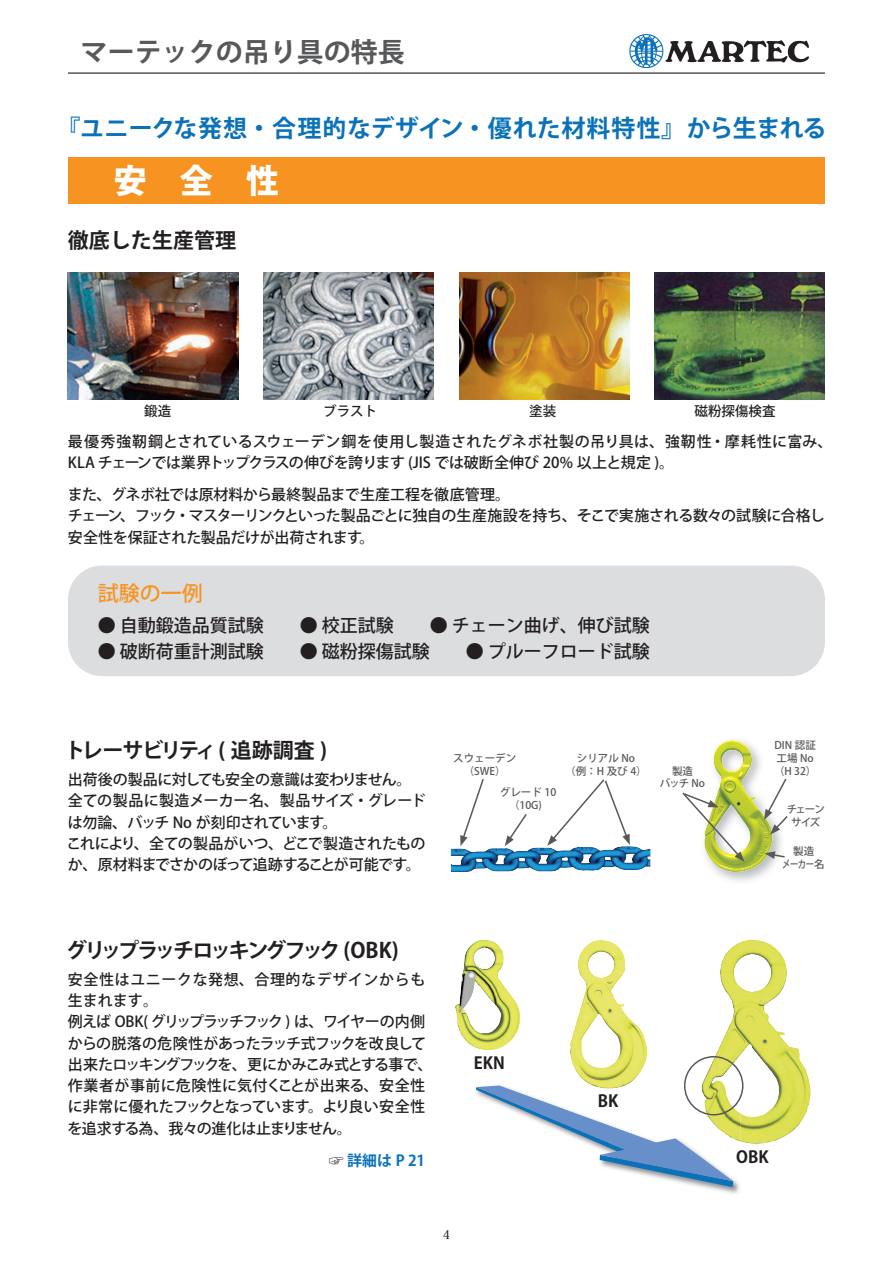
<style>
.page{position:relative;width:893px;height:1263px;background:#fff}
.page>*{position:absolute;margin:0;border:0;box-sizing:border-box;transform-origin:0 0}
.t1{font:33px "Koz Go Pro Heavy 90 msp RKSJ H";color:#fff}
.t2{font:27px "Koz Go Pro Bold 90 msp RKSJ H";color:#57585a}
.t3{font:24px "Koz Go Pro Bold 90 msp RKSJ H";letter-spacing:.005em;color:#0b72ba}
.t4{font:21px "Koz Go Pro Bold 90 msp RKSJ H";letter-spacing:-.14em;color:#231f20}
.t5{font:21px "Koz Go Pro Bold 90 msp RKSJ H";letter-spacing:-.045em;color:#231f20}
.t6{font:21px "Koz Go Pro Bold 90 msp RKSJ H";color:#231f20}
.t7{font:21px "Koz Go Pro Medium 90 msp RKSJ H";color:#f79321}
.t8{font:18px "Koz Go Pro Medium 90 msp RKSJ H";color:#231f20}
.t9{font:16.5px "Koz Go Pro Bold 90 msp RKSJ H";color:#231f20}
.t10{font:15px/21.3px "Koz Go Pro Medium 90 msp RKSJ H";letter-spacing:-.02em;color:#231f20}
.t11{font:15px/21.3px "Koz Go Pro Medium 90 msp RKSJ H";letter-spacing:.005em;color:#231f20}
.t12{font:15px "Koz Go Pro Bold 90 msp RKSJ H";color:#0b72ba}
.t13{font:13.5px "Koz Go Pro Medium 90 msp RKSJ H";color:#231f20}
.t14{font:12px "Koz Min Pro Medium 90 msp RKSJ H";color:#231f20}
.t15{font:10.5px/12.8px "Koz Go Pro Medium 90 msp RKSJ H";color:#57585a;text-align:center}
.s1{font-family:"Koz Go Pro Medium 90 msp RKSJ H";color:#231f20}
</style>
<div class="page">
<hr style="left:68px;top:72px;width:757px;height:2px;background:#57585a">
<svg style="left:629px;top:34px;width:180px;height:34px"></svg>
<img style="left:706px;top:740px;width:66px;height:132px">
<svg style="left:764px;top:851px;width:21px;height:8px"></svg>
<svg style="left:764px;top:777px;width:24px;height:58px"></svg>
<svg style="left:682px;top:791px;width:62px;height:71px"></svg>
<img style="left:451px;top:847px;width:145px;height:11px">
<svg style="left:505px;top:814px;width:22px;height:32px"></svg>
<svg style="left:460px;top:779px;width:24px;height:67px"></svg>
<svg style="left:547px;top:779px;width:83px;height:67px"></svg>
<div style="left:68px;top:157px;width:757px;height:47px;background:#f79321"></div>
<img style="left:68px;top:272px;width:170px;height:128px">
<img style="left:264px;top:272px;width:170px;height:128px">
<img style="left:459px;top:272px;width:170px;height:128px">
<img style="left:655px;top:272px;width:170px;height:128px">
<div style="left:68px;top:566px;width:757px;height:110px;background:#dcdddf;border-radius:34px"></div>
<img style="left:492px;top:1085px;width:249px;height:109px">
<svg style="left:476px;top:1086px;width:257px;height:101px"></svg>
<img style="left:702px;top:1044px;width:46px;height:91px">
<img style="left:702px;top:1084px;width:39px;height:51px">
<img style="left:455px;top:940px;width:49px;height:110px">
<img style="left:570px;top:940px;width:77px;height:144px">
<img style="left:589px;top:1084px;width:40px;height:5px">
<div style="left:684px;top:1056px;width:59px;height:60px;border:2px solid #57585a;border-radius:50%"></div>
<h2 class="t2" style="left:81px;top:42px;width:326px">マーテックの吊り具の特長</h2>
<h3 class="t3" style="left:56px;top:119px;width:771px">『ユニークな発想・合理的なデザイン・優れた材料特性』から生まれる</h3>
<h1 class="t1" style="left:81px;top:169px;width:200px">　安　全　性</h1>
<h3 class="t6" style="left:68px;top:232px;width:170px">徹底した生産管理</h3>
<p class="t13" style="left:144px;top:406px;width:28px">鍛造</p>
<p class="t13" style="left:323px;top:406px;width:55px">ブラスト</p>
<p class="t13" style="left:529px;top:406px;width:28px">塗装</p>
<p class="t13" style="left:695px;top:406px;width:82px">磁粉探傷検査</p>
<p class="t11" style="left:68px;top:433px;width:766px">最優秀強靭鋼とされているスウェーデン鋼を使用し製造されたグネボ社製の吊り具は、強靭性・摩耗性に富み、<br>KLA チェーンでは業界トップクラスの伸びを誇ります (JIS では破断全伸び 20% 以上と規定 )。</p>
<p class="t10" style="left:68px;top:486px;width:758px">また、グネボ社では原材料から最終製品まで生産工程を徹底管理。<br>チェーン、フック・マスターリンクといった製品ごとに独自の生産施設を持ち、そこで実施される数々の試験に合格し安全性を保証された製品だけが出荷されます。</p>
<h3 class="t7" style="left:98px;top:585px;width:106px">試験の一例</h3>
<p class="t8" style="left:98px;top:619px;width:554px">● 自動鍛造品質試験　　● 校正試験　　● チェーン曲げ、伸び試験</p>
<p class="t8" style="left:98px;top:644px;width:554px">● 破断荷重計測試験　　● 磁粉探傷試験　　● プルーフロード試験</p>
<h3 class="t5" style="left:65px;top:743px;width:264px">トレーサビリティ ( 追跡調査 )</h3>
<p class="t10" style="left:67px;top:771px;width:361px">出荷後の製品に対しても安全の意識は変わりません。全ての製品に製造メーカー名、製品サイズ・グレードは勿論、バッチ No が刻印されています。<br>これにより、全ての製品がいつ、どこで製造されたものか、原材料までさかのぼって追跡することが可能です。</p>
<p class="t15" style="left:453px;top:753px;width:64px">スウェーデン（SWE）</p>
<p class="t15" style="left:500px;top:787px;width:58px">グレード 10（10G)</p>
<p class="t15" style="left:565px;top:753px;width:83px">シリアル No<br>（例：H 及び 4）</p>
<p class="t15" style="left:660px;top:766px;width:47px">製造<br>バッチ No</p>
<h3 class="t4" style="left:66px;top:942px;width:334px">グリップラッチロッキングフック (OBK)</h3>
<p class="t10" style="left:67px;top:971px;width:366px">安全性はユニークな発想、合理的なデザインからも生まれます。<br>例えば OBK( グリップラッチフック ) は、ワイヤーの内側からの脱落の危険性があったラッチ式フックを改良して出来たロッキングフックを、更にかみこみ式とする事で、作業者が事前に危険性に気付くことが出来る、安全性に非常に優れたフックとなっています。より良い安全性を追求する為、我々の進化は止まりません。</p>
<p class="t12" style="left:329px;top:1154px;width:98px"><span class="s1">☞</span> 詳細は P 21</p>
<p class="t14" style="left:443px;top:1230px;width:9px">4</p>
<p class="t9" style="left:474px;top:1057px;width:32px">EKN</p>
<p class="t9" style="left:598px;top:1095px;width:22px">BK</p>
<p class="t15" style="left:774px;top:740px;width:44px;text-align:left">DIN 認証工場 No（H 32）</p>
<p class="t15" style="left:787px;top:804px;width:40px">チェーンサイズ</p>
<p class="t15" style="left:782px;top:847px;width:44px">製造<br>メーカー名</p>
<p class="t9" style="left:736px;top:1150px;width:34px">OBK</p>
</div>
